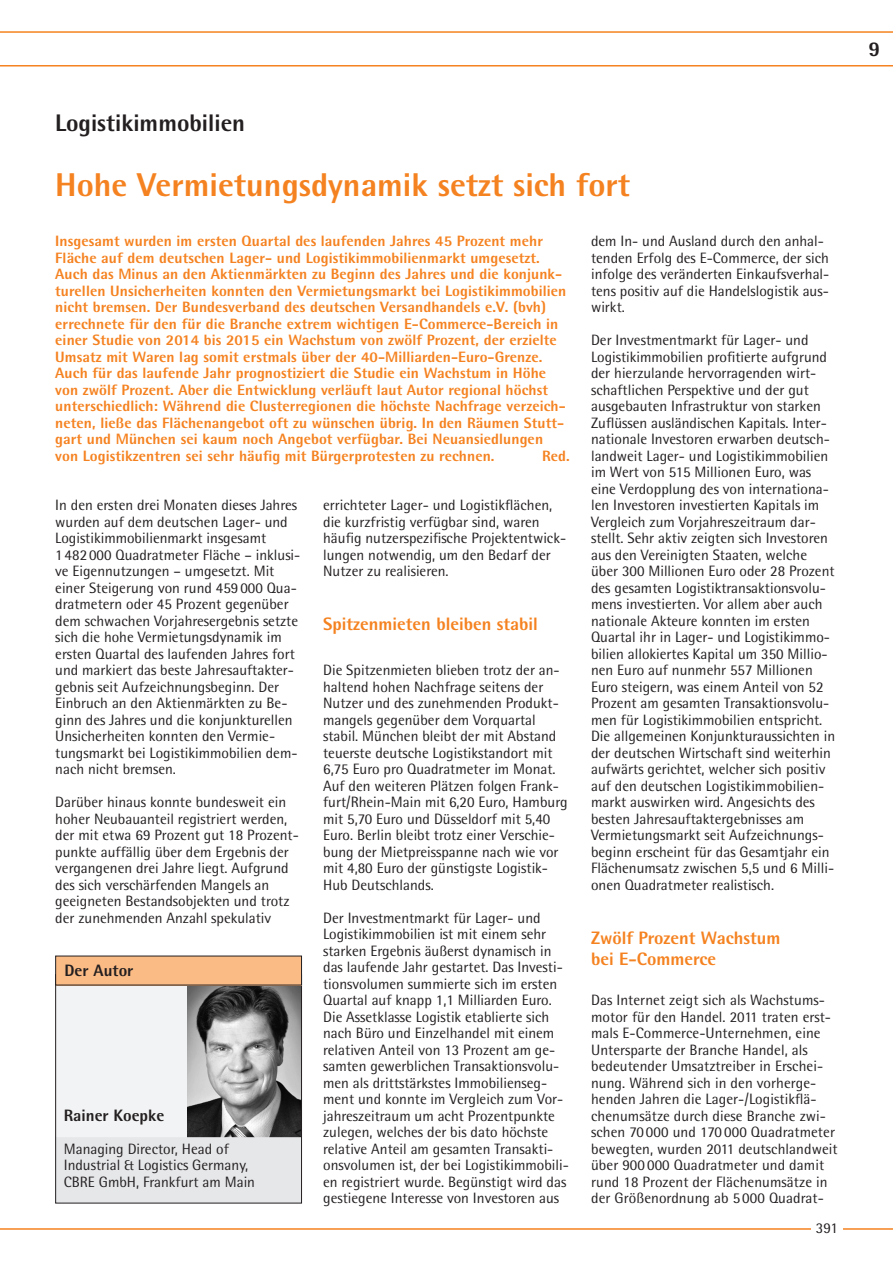
<style>
.page{position:relative;width:893px;height:1263px;background:#fff}
.page>*{position:absolute;margin:0;border:0;box-sizing:border-box;transform-origin:0 0}
.t1{font:800 33px "Rotis Semi Sans";color:#f58220}
.t2{font:800 24px "Rotis Semi Sans";color:#231f20}
.t3{font:800 21px "Rotis Semi Sans";color:#231f20}
.t4{font:800 18px/21px "Rotis Semi Sans";color:#f58220}
.t5{font:800 16.5px "Rotis Semi Sans";color:#231f20}
.t6{font:15px/16.5px "Rotis Semi Sans";color:#231f20}
.t7{font:800 15px/16.5px "Rotis Semi Sans";letter-spacing:.005em;color:#f58220}
</style>
<div class="page">
<hr style="left:0;top:1228px;width:893px;height:2px;background:#f58220">
<div style="left:811px;top:1209px;width:32px;height:31px;background:#fff"></div>
<svg style="left:0;top:31px;width:893px;height:36px"></svg>
<div style="left:55px;top:978px;width:247px;height:170px;background:#f2f3f4"></div>
<img style="left:187px;top:985px;width:113px;height:152px">
<div style="left:55px;top:1137px;width:247px;height:66px;background:#e6e7e9"></div>
<div style="left:55px;top:974px;width:247px;height:229px;border:1px solid #231f20"></div>
<div style="left:56px;top:956px;width:246px;height:29px;background:#fbbb85"></div>
<h2 class="t2" style="left:55px;top:107px;width:192px">Logistikimmobilien</h2>
<h1 class="t1" style="left:55px;top:164px;width:576px">Hohe Vermietungsdynamik setzt sich fort</h1>
<p class="t7" style="left:55px;top:232px;width:513px">Insgesamt wurden im ersten Quartal des laufenden Jahres 45 Prozent mehr Fläche auf dem deutschen Lager- und Logistikimmobilienmarkt umgesetzt.<br>Auch das Minus an den Aktienmärkten zu Beginn des Jahres und die konjunk&shy;turellen Unsicherheiten konnten den Vermietungsmarkt bei Logistikimmobilien nicht bremsen. Der Bundesverband des deutschen Versandhandels e.V. (bvh) errechnete für den für die Branche extrem wichtigen E-Commerce-Bereich in einer Studie von 2014 bis 2015 ein Wachstum von zwölf Prozent, der erzielte Umsatz mit Waren lag somit erstmals über der 40-Milliarden-Euro-Grenze.<br>Auch für das laufende Jahr prognostiziert die Studie ein Wachstum in Höhe von zwölf Prozent. Aber die Entwicklung verläuft laut Autor regional höchst unterschiedlich: Während die Clusterregionen die höchste Nachfrage verzeich&shy;neten, ließe das Flächenangebot oft zu wünschen übrig. In den Räumen Stutt&shy;gart und München sei kaum noch Angebot verfügbar. Bei Neuansiedlungen von Logistikzentren sei sehr häufig mit Bürgerprotesten zu rechnen.</p>
<p class="t7" style="left:542px;top:447px;width:29px">Red.</p>
<p class="t6" style="left:55px;top:497px;width:247px">In den ersten drei Monaten dieses Jahres wurden auf dem deutschen Lager- und Logistikimmobilienmarkt insgesamt 1482000 Quadratmeter Fläche – inklusi&shy;ve Eigennutzungen – umgesetzt. Mit einer Steigerung von rund 459000 Qua&shy;dratmetern oder 45 Prozent gegenüber dem schwachen Vorjahresergebnis setzte sich die hohe Vermietungsdynamik im ersten Quartal des laufenden Jahres fort und markiert das beste Jahresauftakter&shy;gebnis seit Aufzeichnungsbeginn. Der Einbruch an den Aktienmärkten zu Be&shy;ginn des Jahres und die konjunkturellen Unsicherheiten konnten den Vermie&shy;tungsmarkt bei Logistikimmobilien dem&shy;nach nicht bremsen.</p>
<p class="t6" style="left:55px;top:794px;width:245px">Darüber hinaus konnte bundesweit ein hoher Neubauanteil registriert werden, der mit etwa 69 Prozent gut 18 Prozent&shy;punkte auffällig über dem Ergebnis der vergangenen drei Jahre liegt. Aufgrund des sich verschärfenden Mangels an geeigneten Bestandsobjekten und trotz der zunehmenden Anzahl spekulativ</p>
<p class="t5" style="left:65px;top:960px;width:70px">Der Autor</p>
<p class="t5" style="left:64px;top:1104px;width:102px">Rainer Koepke</p>
<p class="t6" style="left:64px;top:1140px;width:193px">Managing Director, Head of<br>Industrial &amp; Logistics Germany,<br>CBRE GmbH, Frankfurt am Main</p>
<p class="t6" style="left:323px;top:497px;width:244px">errichteter Lager- und Logistikflächen, die kurzfristig verfügbar sind, waren häufig nutzerspezifische Projektentwick&shy;lungen notwendig, um den Bedarf der Nutzer zu realisieren.</p>
<p class="t4" style="left:323px;top:613px;width:216px">Spitzenmieten bleiben stabil</p>
<p class="t6" style="left:323px;top:662px;width:246px">Die Spitzenmieten blieben trotz der an&shy;haltend hohen Nachfrage seitens der Nutzer und des zunehmenden Produkt&shy;mangels gegenüber dem Vorquartal stabil. München bleibt der mit Abstand teuerste deutsche Logistikstandort mit 6,75 Euro pro Quadratmeter im Monat.<br>Auf den weiteren Plätzen folgen Frank&shy;furt/Rhein-Main mit 6,20 Euro, Hamburg mit 5,70 Euro und Düsseldorf mit 5,40<br>Euro. Berlin bleibt trotz einer Verschie&shy;bung der Mietpreisspanne nach wie vor mit 4,80 Euro der günstigste Logistik-Hub Deutschlands.</p>
<p class="t6" style="left:323px;top:909px;width:247px">Der Investmentmarkt für Lager- und Logistikimmobilien ist mit einem sehr starken Ergebnis äußerst dynamisch in das laufende Jahr gestartet. Das Investi&shy;tionsvolumen summierte sich im ersten Quartal auf knapp 1,1 Milliarden Euro.<br>Die Assetklasse Logistik etablierte sich nach Büro und Einzelhandel mit einem relativen Anteil von 13 Prozent am ge&shy;samten gewerblichen Transaktionsvolu&shy;men als drittstärkstes Immobilienseg&shy;ment und konnte im Vergleich zum Vor&shy;jahreszeitraum um acht Prozentpunkte zulegen, welches der bis dato höchste relative Anteil am gesamten Transakti&shy;onsvolumen ist, der bei Logistikimmobili&shy;en registriert wurde. Begünstigt wird das gestiegene Interesse von Investoren aus</p>
<p class="t6" style="left:591px;top:233px;width:240px">dem In- und Ausland durch den anhal&shy;tenden Erfolg des E-Commerce, der sich infolge des veränderten Einkaufsverhal&shy;tens positiv auf die Handelslogistik aus&shy;wirkt.</p>
<p class="t6" style="left:591px;top:332px;width:246px">Der Investmentmarkt für Lager- und Logistikimmobilien profitierte aufgrund der hierzulande hervorragenden wirt&shy;schaftlichen Perspektive und der gut ausgebauten Infrastruktur von starken Zuflüssen ausländischen Kapitals. Inter&shy;nationale Investoren erwarben deutsch&shy;landweit Lager- und Logistikimmobilien im Wert von 515 Millionen Euro, was eine Verdopplung des von internationa&shy;len Investoren investierten Kapitals im Vergleich zum Vorjahreszeitraum dar&shy;stellt. Sehr aktiv zeigten sich Investoren aus den Vereinigten Staaten, welche über 300 Millionen Euro oder 28 Prozent des gesamten Logistiktransaktionsvolu&shy;mens investierten. Vor allem aber auch nationale Akteure konnten im ersten Quartal ihr in Lager- und Logistikimmo&shy;bilien allokiertes Kapital um 350 Millio&shy;nen Euro auf nunmehr 557 Millionen Euro steigern, was einem Anteil von 52<br>Prozent am gesamten Transaktionsvolu&shy;men für Logistikimmobilien entspricht.<br>Die allgemeinen Konjunkturaussichten in der deutschen Wirtschaft sind weiterhin aufwärts gerichtet, welcher sich positiv auf den deutschen Logistikimmobilien&shy;markt auswirken wird. Angesichts des besten Jahresauftaktergebnisses am Vermietungsmarkt seit Aufzeichnungs&shy;beginn erscheint für das Gesamtjahr ein Flächenumsatz zwischen 5,5 und 6 Milli&shy;onen Quadratmeter realistisch.</p>
<p class="t4" style="left:591px;top:927px;width:191px">Zwölf Prozent Wachstum bei E-Commerce</p>
<p class="t6" style="left:591px;top:992px;width:248px">Das Internet zeigt sich als Wachstums&shy;motor für den Handel. 2011 traten erst&shy;mals E-Commerce-Unternehmen, eine Untersparte der Branche Handel, als bedeutender Umsatztreiber in Erschei&shy;nung. Während sich in den vorherge&shy;henden Jahren die Lager-/Logistikflä&shy;chenumsätze durch diese Branche zwi&shy;schen 70 000 und 170 000 Quadratmeter bewegten, wurden 2011 deutschlandweit über 900 000 Quadratmeter und damit rund 18 Prozent der Flächenumsätze in der Größenordnung ab 5 000 Quadrat-</p>
<p class="t6" style="left:816px;top:1219px;width:23px">391</p>
<h3 class="t3" style="left:868px;top:35px;width:13px">9</h3>
</div>
